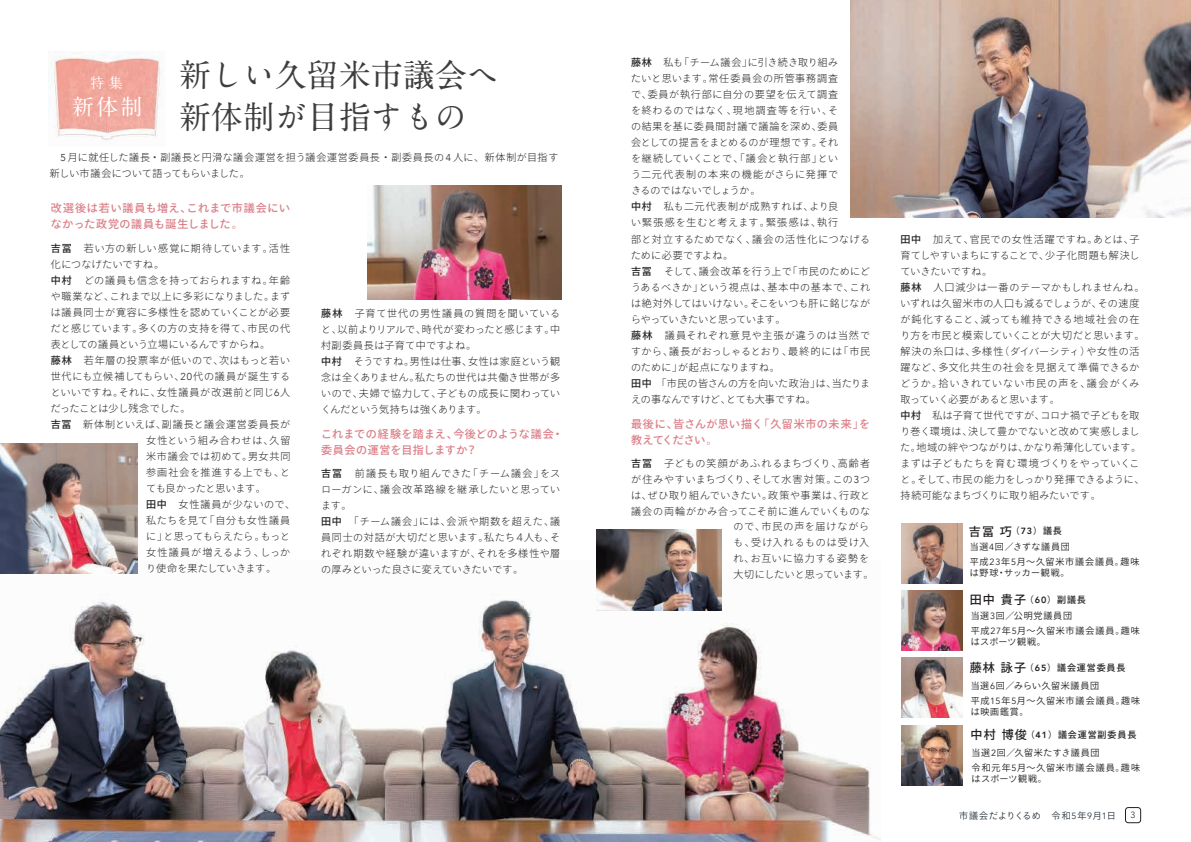
<style>
.page{position:relative;width:1191px;height:842px;background:#fff}
.page>*{position:absolute;margin:0;border:0;box-sizing:border-box;transform-origin:0 0}
.t1{font:700 32px/42px "A1 Mincho Std";color:#3e3e3f}
.t2{font:700 22px "A1 Mincho Std";color:#fff}
.t3{font:700 14px "A1 Mincho Std";color:#fff}
.t4{font:500 11px/16px "Ryo Gothic Plus N";letter-spacing:.04em;color:#dc7e87}
.t5{font:300 10px/16px "Ryo Gothic Plus N";letter-spacing:.04em;color:#231f20}
.t6{font:300 10px/16px "Ryo Gothic Plus N";letter-spacing:.06em;color:#231f20}
.t7{font:9px/11px "Ryo Gothic Plus N";letter-spacing:.085em;color:#231f20}
.t8{font:9px/15.9px "Ryo Gothic Plus N";letter-spacing:.065em;color:#231f20}
.t9{font:9px/18.1px "Ryo Gothic Plus N";letter-spacing:.06em;color:#231f20}
.t10{font:9px "Ryo Gothic Plus N";letter-spacing:.025em;color:#2c3840}
.t11{font:9px "Ryo Gothic Plus N";letter-spacing:.045em;color:#231f20}
.t12{font:9px "Avenir";color:#2c3840}
.s1{font-family:"Avenir"}
.s2{font-weight:500}
.s3{font-weight:500;font-size:12px}
.s4{font-family:"Avenir";font-weight:800}
</style>
<div class="page">
<img style="left:48px;top:51px;width:114px;height:89px">
<img style="left:0;top:561px;width:880px;height:281px">
<img style="left:0;top:444px;width:138px;height:129px">
<img style="left:596px;top:529px;width:125px;height:82px">
<img style="left:368px;top:186px;width:193px;height:113px">
<img style="left:901px;top:590px;width:61px;height:60px">
<img style="left:901px;top:657px;width:61px;height:60px">
<img style="left:901px;top:725px;width:61px;height:60px">
<img style="left:851px;top:0;width:340px;height:218px">
<img style="left:901px;top:523px;width:61px;height:60px">
<div style="left:1125px;top:807px;width:15px;height:16px;border:1px solid #231f20;border-radius:3px"></div>
<h1 class="t1" style="left:179px;top:50px;width:322px">新しい久留米市議会へ新体制が目指すもの</h1>
<p class="t5" style="left:50px;top:150px;width:510px;text-indent:11px"><span class="s1">5</span> 月に就任した議長・副議長と円滑な議会運営を担う議会運営委員長・副委員長の<span class="s1">4</span> 人に、新体制が目指す新しい市議会について語ってもらいました。</p>
<h3 class="t3" style="left:90px;top:72px;width:34px">特 集</h3>
<h2 class="t2" style="left:72px;top:89px;width:72px">新体制</h2>
<p class="t4" style="left:51px;top:201px;width:241px">改選後は若い議員も増え、これまで市議会にいなかった政党の議員も誕生しました。</p>
<p class="t5" style="left:51px;top:240px;width:241px"><span class="s2">吉冨</span>　若い方の新しい感覚に期待しています。活性化につなげたいですね。<br><span class="s2">中村</span>　どの議員も信念を持っておられますね。年齢や職業など、これまで以上に多彩になりました。まずは議員同士が寛容に多様性を認めていくことが必要だと感じています。多くの方の支持を得て、市民の代表としての議員という立場にいるんですからね。<br><span class="s2">藤林</span>　若年層の投票率が低いので、次はもっと若い世代にも立候補してもらい、<span class="s1">20</span>代の議員が誕生するといいですね。それに、女性議員が改選前と同じ<span class="s1">6</span>人だったことは少し残念でした。<br><span class="s2">吉冨</span>　新体制といえば、副議長と議会運営委員長が</p>
<p class="t5" style="left:146px;top:432px;width:151px">女性という組み合わせは、久留米市議会では初めて。男女共同参画社会を推進する上でも、とても良かったと思います。<br><span class="s2">田中</span>　女性議員が少ないので、私たちを見て「自分も女性議員に」と思ってもらえたら。もっと女性議員が増えるよう、しっかり使命を果たしていきます。</p>
<p class="t5" style="left:321px;top:305px;width:241px"><span class="s2">藤林</span>　子育て世代の男性議員の質問を聞いていると、以前よりリアルで、時代が変わったと感じます。中村副委員長は子育て中ですよね。<br><span class="s2">中村</span> そうですね。男性は仕事、女性は家庭という観念は全くありません。私たちの世代は共働き世帯が多いので、夫婦で協力して、子どもの成長に関わっていくんだという気持ちは強くあります。</p>
<p class="t4" style="left:321px;top:426px;width:243px">これまでの経験を踏まえ、今後どのような議会・委員会の運営を目指しますか？</p>
<p class="t5" style="left:321px;top:465px;width:241px"><span class="s2">吉冨</span>　前議長も取り組んできた「チーム議会」をスローガンに、議会改革路線を継承したいと思っています。<br><span class="s2">田中</span>　「チーム議会」には、会派や期数を超えた、議員同士の対話が大切だと思います。私たち４人も、それぞれ期数や経験が違いますが、それを多様性や層の厚みといった良さに変えていきたいです。</p>
<p class="t5" style="left:631px;top:55px;width:241px"><span class="s2">藤林</span>　私も「チーム議会」に引き続き取り組み<br>たいと思います。常任委員会の所管事務調査<br>で、委員が執行部に自分の要望を伝えて調査<br>を終わるのではなく、現地調査等を行い、そ<br>の結果を基に委員間討議で議論を深め、委員<br>会としての提言をまとめるのが理想です。それ<br>を継続していくことで、「議会と執行部」とい<br>う二元代表制の本来の機能がさらに発揮で<br>きるのではないでしょうか。<br><span class="s2">中村</span>　私も二元代表制が成熟すれば、より良<br>い緊張感を生むと考えます。緊張感は、執行<br>部と対立するためでなく、議会の活性化につなげるために必要ですよね。<br><span class="s2">吉冨</span> そして、議会改革を行う上で「市民のためにどうあるべきか」という視点は、基本中の基本で、これは絶対外してはいけない。そこをいつも肝に銘じながらやっていきたいと思っています。<br><span class="s2">藤林</span>　議員それぞれ意見や主張が違うのは当然ですから、議長がおっしゃるとおり、最終的には「市民のために」が起点になりますね。<br><span class="s2">田中</span>「市民の皆さんの方を向いた政治」は、当たりまえの事なんですけど、とても大事ですね。</p>
<p class="t4" style="left:631px;top:416px;width:241px">最後に、皆さんが思い描く「久留米市の未来」を教えてください。</p>
<p class="t5" style="left:631px;top:455px;width:241px;text-align:justify"><span class="s2">吉冨</span>　子どもの笑顔があふれるまちづくり、高齢者が住みやすいまちづくり、そして水害対策。この<span class="s1">3</span>つは、ぜひ取り組んでいきたい。政策や事業は、行政と議会の両輪がかみ合ってこそ前に進んでいくものな</p>
<p class="t6" style="left:733px;top:519px;width:142px">ので、市民の声を届けながらも、受け入れるものは受け入れ、お互いに協力する姿勢を大切にしたいと思っています。</p>
<p class="t5" style="left:900px;top:231px;width:246px"><span class="s2">田中</span>　加えて、官民での女性活躍ですね。あとは、子育てしやすいまちにすることで、少子化問題も解決していきたいですね。<br><span class="s2">藤林</span>　人口減少は一番のテーマかもしれませんね。いずれは久留米市の人口も減るでしょうが、その速度が鈍化すること、減っても維持できる地域社会の在り方を市民と模索していくことが大切だと思います。解決の糸口は、多様性（ダイバーシティ）や女性の活躍など、多文化共生の社会を見据えて準備できるかどうか。拾いきれていない市民の声を、議会がくみ取っていく必要があると思います。<br><span class="s2">中村</span>　私は子育て世代ですが、コロナ禍で子どもを取り巻く環境は、決して豊かでないと改めて実感しました。地域の絆やつながりは、かなり希薄化しています。まずは子どもたちを育む環境づくりをやっていくこと。そして、市民の能力をしっかり発揮できるように、持続可能なまちづくりに取り組みたいです。</p>
<p class="t8" style="left:968px;top:523px;width:102px"><span class="s3">吉冨巧</span><span class="s2">（</span><span class="s4">73</span><span class="s2">）議長</span>当選<span class="s1">4</span>回／きずな議員団</p>
<p class="t7" style="left:969px;top:557px;width:171px">平成<span class="s1">23</span>年<span class="s1">5</span>月～久留米市議会議員。趣味は野球・サッカー観戦。</p>
<p class="t7" style="left:969px;top:593px;width:172px;line-height:15.2px"><span class="s3">田中貴子</span><span class="s2">（</span><span class="s4">60</span><span class="s2">）副議長<br></span>当選<span class="s1">3</span>回／公明党議員団<br>平成<span class="s1">27</span>年<span class="s1">5</span>月～久留米市議会議員。趣味</p>
<p class="t11" style="left:970px;top:636px;width:77px">はスポーツ観戦。</p>
<p class="t8" style="left:969px;top:658px;width:157px;line-height:18.1px"><span class="s3">藤林詠子</span><span class="s2">（</span><span class="s4">65</span><span class="s2">）議会運営委員長</span>当選<span class="s1">6</span>回／みらい久留米議員団</p>
<p class="t7" style="left:970px;top:695px;width:171px">平成<span class="s1">15</span>年<span class="s1">5</span>月～久留米市議会議員。趣味は映画鑑賞。</p>
<p class="t9" style="left:970px;top:726px;width:167px"><span class="s3">中村博俊</span><span class="s2">（</span><span class="s4">41</span><span class="s2">）議会運営副委員長</span>当選<span class="s1">2</span>回／久留米たすき議員団</p>
<p class="t7" style="left:971px;top:763px;width:170px">令和元年<span class="s1">5</span>月～久留米市議会議員。趣味はスポーツ観戦。</p>
<p class="t10" style="left:959px;top:810px;width:158px">市議会だよりくるめ　令和<span class="s1">5</span>年<span class="s1">9</span>月<span class="s1">1</span>日</p>
<p class="t12" style="left:1130px;top:810px;width:7px">3</p>
</div>
